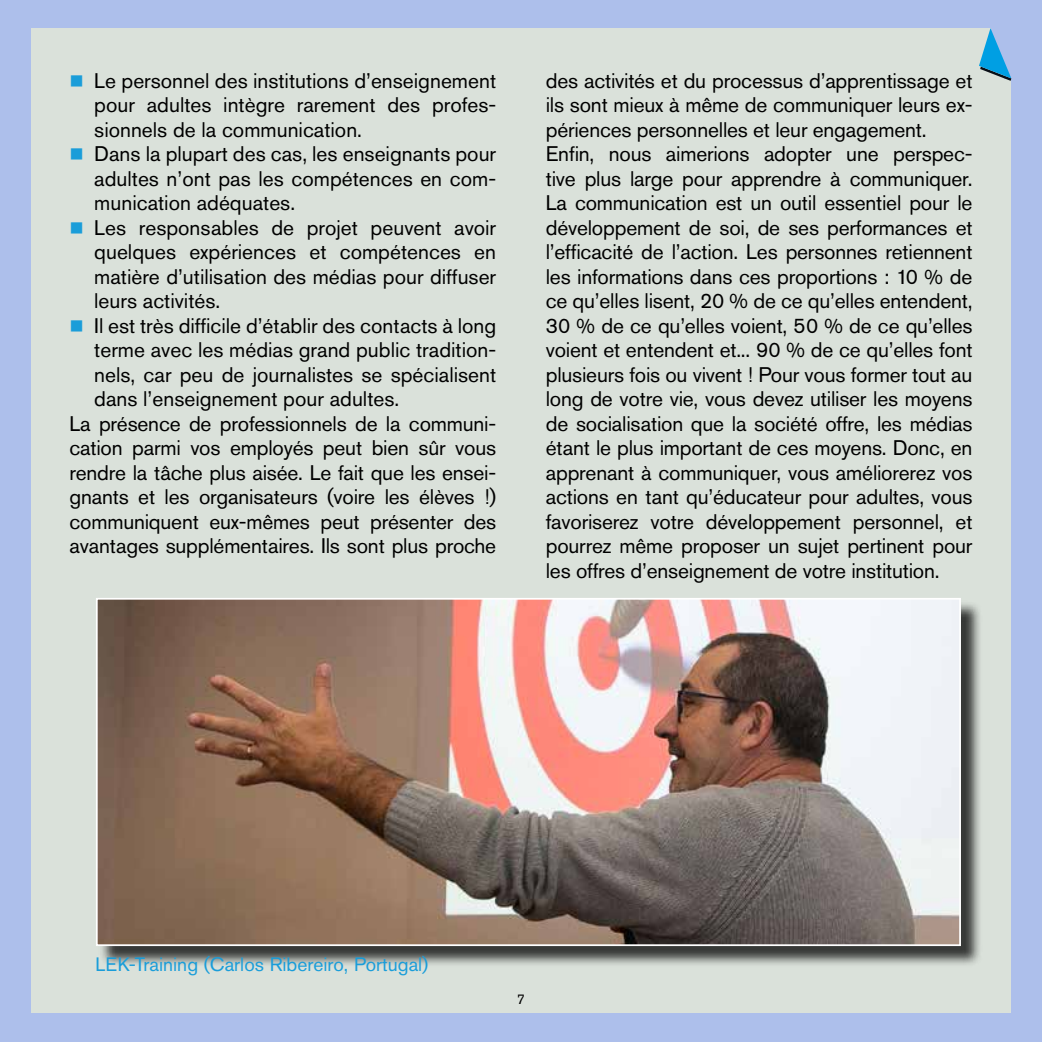
<style>
.page{position:relative;width:1042px;height:1042px;background:#adbfeb}
.page>*{position:absolute;margin:0;border:0;box-sizing:border-box;transform-origin:0 0}
.t1{font:21px/24.5px "Akzidenz Grotesk Pro";letter-spacing:-.01em;color:#000}
.t2{font:19.25px "Akzidenz Grotesk Pro";color:#1a9dd9}
.t3{font:14px "Akzidenz Grotesk Pro";color:#000}
</style>
<div class="page">
<div style="left:31px;top:28px;width:979px;height:984px;background:#dae1da"></div>
<svg style="left:979px;top:28px;width:33px;height:71px"></svg>
<div style="left:99px;top:600px;width:883px;height:368px;background:#000;opacity:.75"></div>
<img style="left:99px;top:601px;width:859px;height:342px">
<div style="left:96px;top:598px;width:865px;height:348px;border:2px solid #fff"></div>
<p class="t1" style="left:94px;top:68px;width:403px">Le personnel des institutions d’enseignement</p>
<p class="t1" style="left:94px;top:92px;width:403px">pour adultes intègre rarement des profes-</p>
<p class="t1" style="left:94px;top:117px;width:269px">sionnels de la communication.</p>
<p class="t1" style="left:94px;top:141px;width:403px">Dans la plupart des cas, les enseignants pour</p>
<p class="t1" style="left:94px;top:166px;width:403px">adultes n’ont pas les compétences en com-</p>
<p class="t1" style="left:94px;top:190px;width:202px">munication adéquates.</p>
<p class="t1" style="left:94px;top:215px;width:403px">Les responsables de projet peuvent avoir</p>
<p class="t1" style="left:94px;top:239px;width:403px">quelques expériences et compétences en</p>
<p class="t1" style="left:94px;top:264px;width:403px">matière d’utilisation des médias pour diffuser</p>
<p class="t1" style="left:94px;top:288px;width:127px">leurs activités.</p>
<p class="t1" style="left:94px;top:313px;width:403px">Il est très difficile d’établir des contacts à long</p>
<p class="t1" style="left:94px;top:337px;width:403px">terme avec les médias grand public tradition-</p>
<p class="t1" style="left:94px;top:362px;width:403px">nels, car peu de journalistes se spécialisent</p>
<p class="t1" style="left:94px;top:386px;width:306px">dans l’enseignement pour adultes.</p>
<p class="t1" style="left:69px;top:411px;width:428px">La présence de professionnels de la communi-</p>
<p class="t1" style="left:69px;top:435px;width:428px">cation parmi vos employés peut bien sûr vous</p>
<p class="t1" style="left:69px;top:460px;width:428px">rendre la tâche plus aisée. Le fait que les ensei-</p>
<p class="t1" style="left:69px;top:484px;width:428px">gnants et les organisateurs (voire les élèves !)</p>
<p class="t1" style="left:69px;top:509px;width:428px">communiquent eux-mêmes peut présenter des</p>
<p class="t1" style="left:69px;top:533px;width:428px">avantages supplémentaires. Ils sont plus proche</p>
<p class="t1" style="left:546px;top:68px;width:428px">des activités et du processus d’apprentissage et ils sont mieux à même de communiquer leurs ex&shy;périences personnelles et leur engagement.<br>Enfin, nous aimerions adopter une perspec&shy;tive plus large pour apprendre à communiquer.<br>La communication est un outil essentiel pour le développement de soi, de ses performances et l’efficacité de l’action. Les personnes retiennent les informations dans ces proportions : 10 % de ce qu’elles lisent, 20 % de ce qu’elles entendent, 30 % de ce qu’elles voient, 50 % de ce qu’elles voient et entendent et... 90 % de ce qu’elles font plusieurs fois ou vivent ! Pour vous former tout au long de votre vie, vous devez utiliser les moyens de socialisation que la société offre, les médias étant le plus important de ces moyens. Donc, en apprenant à communiquer, vous améliorerez vos actions en tant qu’éducateur pour adultes, vous favoriserez votre développement personnel, et pourrez même proposer un sujet pertinent pour les offres d’enseignement de votre institution.</p>
<p class="t2" style="left:95px;top:951px;width:334px">LEK-Training (Carlos Ribereiro, Portugal)</p>
<p class="t3" style="left:517px;top:990px;width:10px">7</p>
</div>
